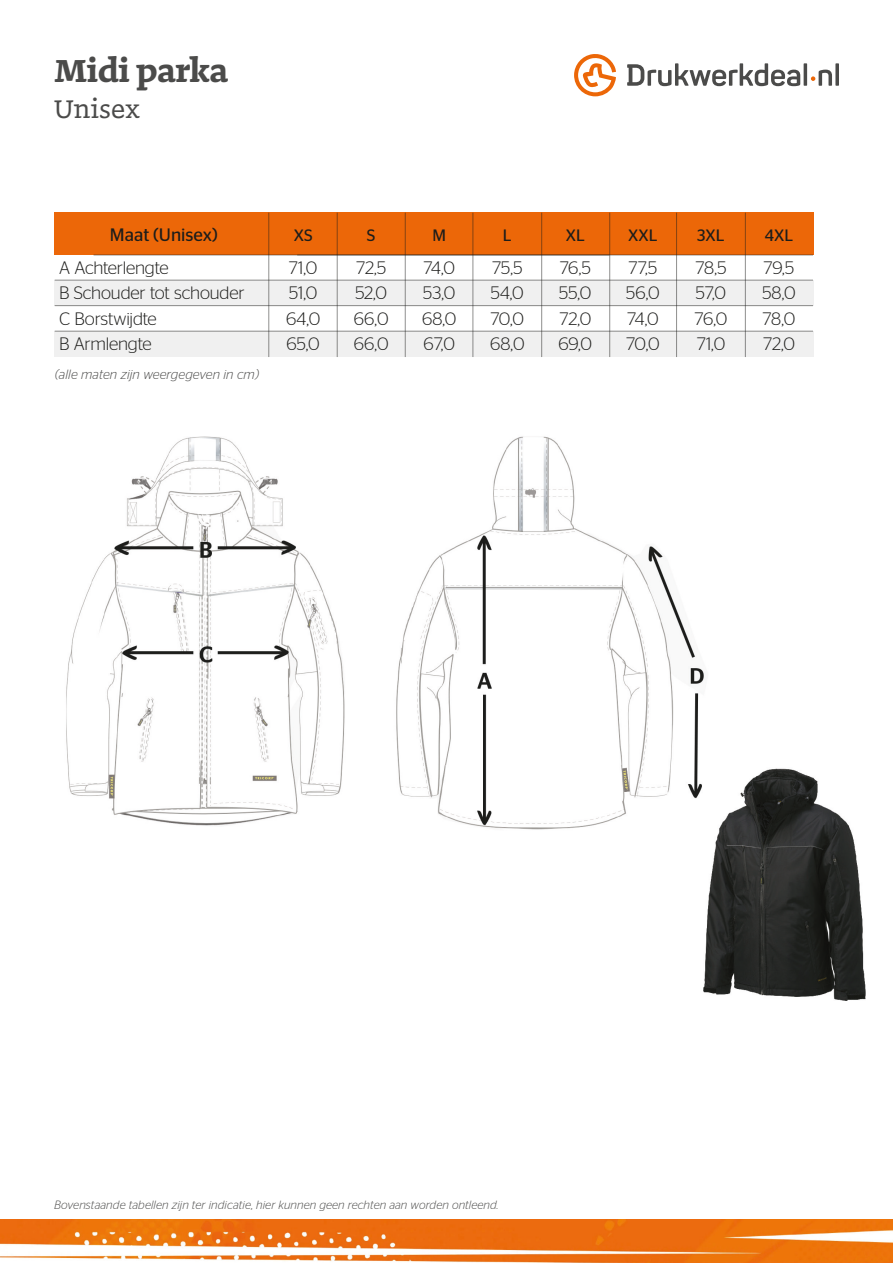
<style>
.page{position:relative;width:893px;height:1263px;background:#fff}
.page>*{position:absolute;margin:0;border:0;box-sizing:border-box;transform-origin:0 0}
.t1{font:700 37.5px "Doko";color:#4b4b4a}
.t2{font:30px "Doko";color:#4b4b4a}
.t3{font:300 18px "Stag Sans";letter-spacing:-.01em;color:#1d1d1b}
.t4{font:18px "Stag Sans";color:#1d1d1b}
.t5{font:16.5px "Stag Sans";color:#1d1d1b}
.t6{font:italic 300 13.5px "Stag Sans";letter-spacing:.01em;color:#4b4b4a}
.t7{font:italic 300 12px "Stag Sans";letter-spacing:.01em;color:#4b4b4a}
</style>
<div class="page">
<svg style="left:574px;top:54px;width:42px;height:42px"></svg>
<hr style="left:804px;top:63px;width:3px;height:23px;background:#4b4b4a">
<svg style="left:811px;top:70px;width:21px;height:16px"></svg>
<svg style="left:835px;top:63px;width:4px;height:23px"></svg>
<svg style="left:627px;top:63px;width:173px;height:23px"></svg>
<div style="left:55px;top:213px;width:214px;height:42px;background:#ec6708"></div>
<div style="left:269px;top:213px;width:68px;height:42px;background:#ec6708"></div>
<div style="left:337px;top:213px;width:68px;height:42px;background:#ec6708"></div>
<div style="left:405px;top:213px;width:68px;height:42px;background:#ec6708"></div>
<div style="left:609px;top:213px;width:68px;height:42px;background:#ec6708"></div>
<div style="left:473px;top:213px;width:68px;height:42px;background:#ec6708"></div>
<div style="left:677px;top:213px;width:68px;height:42px;background:#ec6708"></div>
<div style="left:541px;top:213px;width:68px;height:42px;background:#ec6708"></div>
<div style="left:745px;top:213px;width:68px;height:42px;background:#ec6708"></div>
<div style="left:55px;top:280px;width:214px;height:26px;background:#f0f0f0"></div>
<div style="left:55px;top:331px;width:214px;height:26px;background:#f0f0f0"></div>
<div style="left:269px;top:280px;width:68px;height:26px;background:#f0f0f0"></div>
<div style="left:269px;top:331px;width:68px;height:26px;background:#f0f0f0"></div>
<div style="left:337px;top:280px;width:68px;height:26px;background:#f0f0f0"></div>
<div style="left:337px;top:331px;width:68px;height:26px;background:#f0f0f0"></div>
<div style="left:405px;top:280px;width:68px;height:26px;background:#f0f0f0"></div>
<div style="left:609px;top:280px;width:68px;height:26px;background:#f0f0f0"></div>
<div style="left:405px;top:331px;width:68px;height:26px;background:#f0f0f0"></div>
<div style="left:609px;top:331px;width:68px;height:26px;background:#f0f0f0"></div>
<div style="left:473px;top:280px;width:68px;height:26px;background:#f0f0f0"></div>
<div style="left:677px;top:280px;width:68px;height:26px;background:#f0f0f0"></div>
<div style="left:473px;top:331px;width:68px;height:26px;background:#f0f0f0"></div>
<div style="left:677px;top:331px;width:68px;height:26px;background:#f0f0f0"></div>
<div style="left:541px;top:280px;width:68px;height:26px;background:#f0f0f0"></div>
<div style="left:745px;top:280px;width:68px;height:26px;background:#f0f0f0"></div>
<div style="left:541px;top:331px;width:68px;height:26px;background:#f0f0f0"></div>
<div style="left:745px;top:331px;width:68px;height:26px;background:#f0f0f0"></div>
<hr style="left:268px;top:213px;width:1px;height:144px;background:#1d1d1b">
<hr style="left:337px;top:213px;width:1px;height:144px;background:#1d1d1b">
<hr style="left:405px;top:213px;width:1px;height:144px;background:#1d1d1b">
<hr style="left:472px;top:213px;width:1px;height:144px;background:#1d1d1b">
<hr style="left:676px;top:213px;width:1px;height:144px;background:#1d1d1b">
<hr style="left:541px;top:213px;width:1px;height:144px;background:#1d1d1b">
<hr style="left:609px;top:213px;width:1px;height:144px;background:#1d1d1b">
<hr style="left:745px;top:213px;width:1px;height:144px;background:#1d1d1b">
<hr style="left:94px;top:255px;width:515px;height:1px;background:#1d1d1b">
<hr style="left:297px;top:255px;width:516px;height:1px;background:#1d1d1b">
<hr style="left:55px;top:280px;width:758px;height:1px;background:#1d1d1b">
<hr style="left:55px;top:305px;width:758px;height:1px;background:#1d1d1b">
<hr style="left:55px;top:331px;width:758px;height:1px;background:#1d1d1b">
<img style="left:0;top:1219px;width:893px;height:44px">
<img style="left:66px;top:437px;width:279px;height:389px">
<img style="left:396px;top:436px;width:308px;height:394px">
<img style="left:703px;top:767px;width:162px;height:234px">
<p class="t1" style="left:54px;top:47px;width:176px">Midi parka</p>
<p class="t2" style="left:54px;top:91px;width:88px">Unisex</p>
<p class="t4" style="left:110px;top:224px;width:109px">Maat (Unisex)</p>
<p class="t5" style="left:294px;top:226px;width:20px">XS</p>
<p class="t5" style="left:367px;top:226px;width:10px">S</p>
<p class="t5" style="left:432px;top:226px;width:15px">M</p>
<p class="t5" style="left:503px;top:226px;width:10px">L</p>
<p class="t5" style="left:566px;top:226px;width:21px">XL</p>
<p class="t5" style="left:628px;top:226px;width:31px">XXL</p>
<p class="t5" style="left:697px;top:226px;width:29px">3XL</p>
<p class="t5" style="left:765px;top:226px;width:30px">4XL</p>
<p class="t3" style="left:59px;top:258px;width:111px">A Achterlengte</p>
<p class="t3" style="left:59px;top:309px;width:99px">C Borstwijdte</p>
<p class="t3" style="left:289px;top:258px;width:30px">71,0</p>
<p class="t3" style="left:286px;top:309px;width:36px">64,0</p>
<p class="t3" style="left:356px;top:258px;width:32px">72,5</p>
<p class="t3" style="left:354px;top:309px;width:36px">66,0</p>
<p class="t3" style="left:424px;top:258px;width:33px">74,0</p>
<p class="t3" style="left:629px;top:258px;width:30px">77,5</p>
<p class="t3" style="left:422px;top:309px;width:36px">68,0</p>
<p class="t3" style="left:627px;top:309px;width:33px">74,0</p>
<p class="t3" style="left:492px;top:258px;width:32px">75,5</p>
<p class="t3" style="left:695px;top:258px;width:32px">78,5</p>
<p class="t3" style="left:490px;top:309px;width:35px">70,0</p>
<p class="t3" style="left:695px;top:309px;width:34px">76,0</p>
<p class="t3" style="left:560px;top:258px;width:32px">76,5</p>
<p class="t3" style="left:764px;top:258px;width:32px">79,5</p>
<p class="t3" style="left:559px;top:309px;width:33px">72,0</p>
<p class="t3" style="left:763px;top:309px;width:34px">78,0</p>
<p class="t3" style="left:59px;top:283px;width:187px">B Schouder tot schouder</p>
<p class="t3" style="left:59px;top:334px;width:94px">B Armlengte</p>
<p class="t3" style="left:289px;top:283px;width:30px">51,0</p>
<p class="t3" style="left:287px;top:334px;width:35px">65,0</p>
<p class="t3" style="left:355px;top:283px;width:33px">52,0</p>
<p class="t3" style="left:354px;top:334px;width:36px">66,0</p>
<p class="t3" style="left:423px;top:283px;width:34px">53,0</p>
<p class="t3" style="left:626px;top:283px;width:35px">56,0</p>
<p class="t3" style="left:424px;top:334px;width:33px">67,0</p>
<p class="t3" style="left:626px;top:334px;width:35px">70,0</p>
<p class="t3" style="left:491px;top:283px;width:35px">54,0</p>
<p class="t3" style="left:696px;top:283px;width:32px">57,0</p>
<p class="t3" style="left:490px;top:334px;width:36px">68,0</p>
<p class="t3" style="left:697px;top:334px;width:30px">71,0</p>
<p class="t3" style="left:559px;top:283px;width:34px">55,0</p>
<p class="t3" style="left:762px;top:283px;width:35px">58,0</p>
<p class="t3" style="left:559px;top:334px;width:35px">69,0</p>
<p class="t3" style="left:763px;top:334px;width:33px">72,0</p>
<p class="t6" style="left:55px;top:366px;width:206px">(alle maten zijn weergegeven in cm)</p>
<p class="t7" style="left:54px;top:1198px;width:446px">Bovenstaande tabellen zijn ter indicatie, hier kunnen geen rechten aan worden ontleend.</p>
</div>
